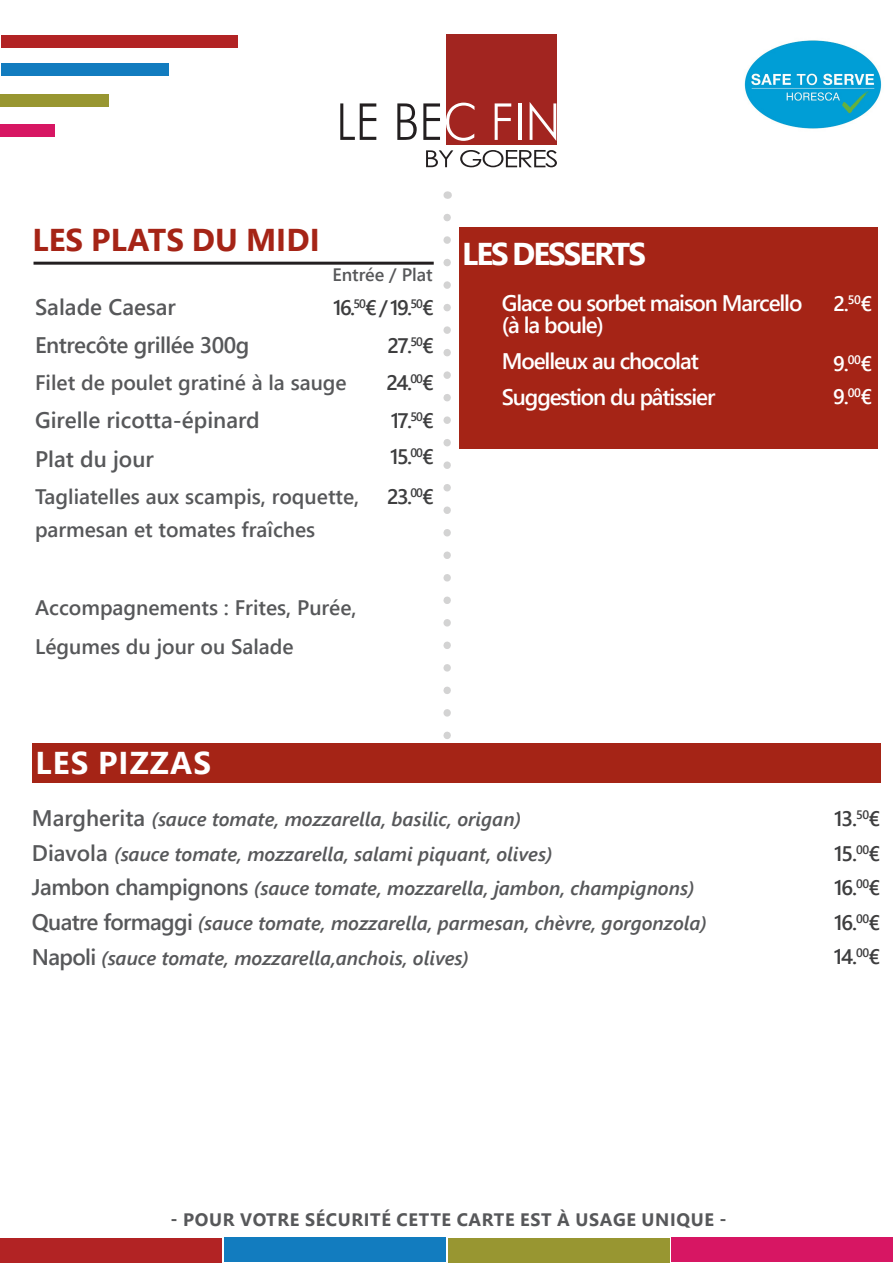
<style>
.page{position:relative;width:893px;height:1263px;background:#fff}
.page>*{position:absolute;margin:0;border:0;box-sizing:border-box;transform-origin:0 0}
.t1{font:700 31.5px "Segoe UI";letter-spacing:.005em;color:#a52416}
.t2{font:700 31.5px "Segoe UI";letter-spacing:-.065em;color:#fff}
.t3{font:700 31.5px "Segoe UI";letter-spacing:.035em;color:#fff}
.t4{font:600 22.5px "Segoe UI";letter-spacing:-.05em;color:#fff}
.t5{font:600 22.5px "Segoe UI";color:#57585a}
.t6{font:600 22.5px "Segoe UI";letter-spacing:-.02em;color:#57585a}
.t7{font:600 21px/33px "Segoe UI";color:#57585a}
.t8{font:600 21px "Segoe UI";letter-spacing:-.08em;color:#3e3e3f}
.t9{font:600 21px "Segoe UI";color:#fff}
.t10{font:italic 600 19.5px "Segoe UI";color:#57585a}
.t11{font:700 18px "Segoe UI";letter-spacing:.035em;color:#57585a}
.t12{font:600 18px "Segoe UI";color:#57585a}
.s1{font-style:normal;font-size:22.5px}
</style>
<div class="page">
<svg style="left:443px;top:217px;width:8px;height:522px"></svg>
<hr style="left:34px;top:262px;width:400px;height:3px;background:#231f20">
<div style="left:460px;top:227px;width:418px;height:222px;background:#a52416"></div>
<div style="left:446px;top:34px;width:111px;height:111px;background:#a22520"></div>
<svg style="left:426px;top:150px;width:27px;height:17px"></svg>
<svg style="left:460px;top:150px;width:97px;height:17px"></svg>
<svg style="left:340px;top:103px;width:36px;height:37px"></svg>
<svg style="left:397px;top:103px;width:20px;height:37px"></svg>
<svg style="left:423px;top:103px;width:17px;height:37px"></svg>
<svg style="left:446px;top:103px;width:29px;height:38px"></svg>
<svg style="left:495px;top:103px;width:16px;height:37px"></svg>
<hr style="left:518px;top:103px;width:3px;height:37px;background:#fff">
<svg style="left:530px;top:102px;width:26px;height:39px"></svg>
<div style="left:32px;top:743px;width:848px;height:39px;background:#a52416"></div>
<img style="left:744px;top:40px;width:138px;height:89px">
<div style="left:1px;top:35px;width:237px;height:13px;background:#b22324"></div>
<div style="left:1px;top:63px;width:167px;height:13px;background:#127cbf"></div>
<div style="left:1px;top:94px;width:108px;height:13px;background:#989631"></div>
<div style="left:1px;top:124px;width:54px;height:12px;background:#d71663"></div>
<div style="left:1px;top:1238px;width:221px;height:24px;background:#b22324"></div>
<div style="left:224px;top:1237px;width:222px;height:25px;background:#127cbf"></div>
<div style="left:448px;top:1238px;width:221px;height:24px;background:#989631"></div>
<div style="left:671px;top:1238px;width:221px;height:24px;background:#d71663"></div>
<p class="t1" style="left:32px;top:210px;width:289px">LES PLATS DU MIDI</p>
<p class="t12" style="left:332px;top:258px;width:102px">Entrée / Plat</p>
<p class="t5" style="left:35px;top:286px;width:142px">Salade Caesar</p>
<p class="t6" style="left:35px;top:323px;width:216px">Entrecôte grillée 300g</p>
<p class="t7" style="left:35px;top:364px;width:313px">Filet de poulet gratiné à la sauge</p>
<p class="t5" style="left:35px;top:398px;width:226px">Girelle ricotta-épinard</p>
<p class="t5" style="left:35px;top:437px;width:120px">Plat du jour</p>
<p class="t7" style="left:35px;top:478px;width:326px">Tagliatelles aux scampis, roquette, parmesan et tomates fraîches</p>
<p class="t8" style="left:333px;top:288px;width:102px">16.<sup>50</sup>€ / 19.<sup>50</sup>€</p>
<p class="t8" style="left:387px;top:325px;width:48px">27.<sup>50</sup>€</p>
<p class="t8" style="left:387px;top:363px;width:49px">24.<sup>00</sup>€</p>
<p class="t8" style="left:391px;top:400px;width:45px">17.<sup>50</sup>€</p>
<p class="t8" style="left:390px;top:436px;width:45px">15.<sup>00</sup>€</p>
<p class="t8" style="left:387px;top:477px;width:48px">23.<sup>00</sup>€</p>
<p class="t7" style="left:35px;top:586px;width:323px;line-height:39px">Accompagnements : Frites, Purée,<br>Légumes du jour ou Salade</p>
<p class="t2" style="left:462px;top:224px;width:185px">LES DESSERTS</p>
<p class="t4" style="left:502px;top:281px;width:302px">Glace ou sorbet maison Marcello</p>
<p class="t4" style="left:502px;top:304px;width:104px">(à la boule)</p>
<p class="t4" style="left:502px;top:340px;width:198px">Moelleux au chocolat</p>
<p class="t4" style="left:502px;top:376px;width:215px">Suggestion du pâtissier</p>
<p class="t9" style="left:833px;top:284px;width:40px">2.<sup>50</sup>€</p>
<p class="t9" style="left:833px;top:344px;width:40px">9.<sup>00</sup>€</p>
<p class="t9" style="left:833px;top:377px;width:40px">9.<sup>00</sup>€</p>
<p class="t3" style="left:36px;top:733px;width:177px">LES PIZZAS</p>
<p class="t10" style="left:32px;top:801px;width:491px"><span class="s1">Margherita</span> (sauce tomate, mozzarella, basilic, origan)</p>
<p class="t10" style="left:32px;top:836px;width:522px"><span class="s1">Diavola</span> (sauce tomate, mozzarella, salami piquant, olives)</p>
<p class="t10" style="left:32px;top:870px;width:664px"><span class="s1">Jambon champignons</span> (sauce tomate, mozzarella, jambon, champignons)</p>
<p class="t10" style="left:32px;top:905px;width:677px"><span class="s1">Quatre formaggi</span> (sauce tomate, mozzarella, parmesan, chèvre, gorgonzola)</p>
<p class="t10" style="left:32px;top:939px;width:439px"><span class="s1">Napoli</span> (sauce tomate, mozzarella,anchois, olives)</p>
<p class="t8" style="left:834px;top:799px;width:48px">13.<sup>50</sup>€</p>
<p class="t8" style="left:834px;top:834px;width:48px">15.<sup>00</sup>€</p>
<p class="t8" style="left:834px;top:868px;width:48px">16.<sup>00</sup>€</p>
<p class="t8" style="left:834px;top:903px;width:48px">16.<sup>00</sup>€</p>
<p class="t8" style="left:834px;top:937px;width:48px">14.<sup>00</sup>€</p>
<p class="t11" style="left:171px;top:1203px;width:557px">- POUR VOTRE SÉCURITÉ CETTE CARTE EST À USAGE UNIQUE -</p>
</div>
